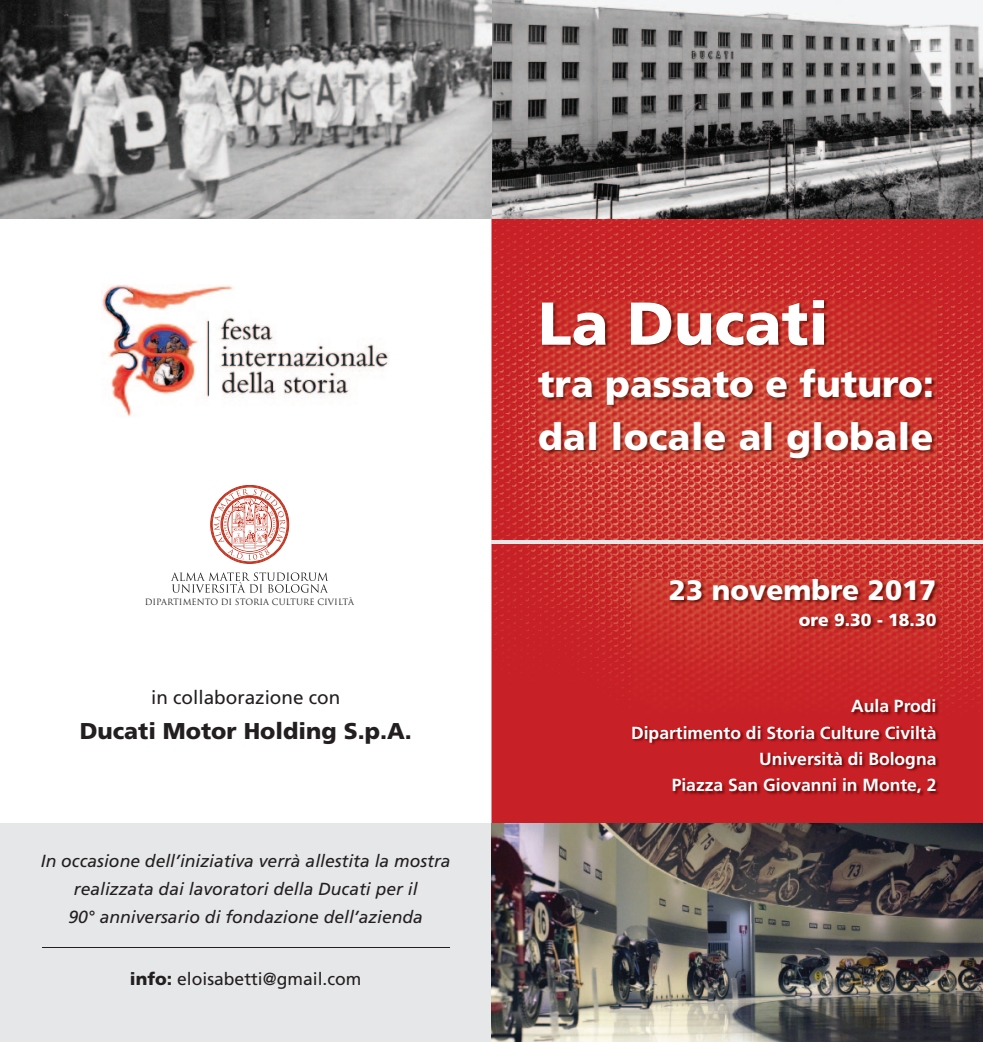
<style>
.page{position:relative;width:983px;height:1042px;background:#fff}
.page>*{position:absolute;margin:0;border:0;box-sizing:border-box;transform-origin:0 0}
.t1{font:900 60.38px "Frutiger";color:#fff}
.t2{font:900 37.1px/52.5px "Frutiger";letter-spacing:.01em;color:#fff}
.t3{font:900 28px "Frutiger";color:#fff}
.t4{font:900 22.93px "Frutiger";color:#231f20}
.t5{font:18.9px "Frutiger";color:#231f20}
.t6{font:italic 17.5px/28px "Frutiger";color:#231f20;text-align:center}
.t7{font:700 17.5px/26.2px "Frutiger";color:#fff;text-align:right}
.t8{font:17.5px "Frutiger";color:#231f20}
.t9{font:900 17.5px "Frutiger";color:#fff}
.t10{font:8.4px "Trajan Pro";color:#231f20}
.s1{font-weight:900}
</style>
<div class="page">
<div style="left:0;top:823px;width:593px;height:219px;background:#e6e7e9"></div>
<img style="left:491px;top:218px;width:491px;height:605px">
<img style="left:0;top:0;width:982px;height:218px">
<img style="left:491px;top:823px;width:491px;height:219px">
<img style="left:538px;top:300px;width:397px;height:161px">
<img style="left:632px;top:579px;width:307px;height:218px">
<hr style="left:491px;top:540px;width:491px;height:3px;background:#e6e7e9">
<img style="left:102px;top:285px;width:287px;height:131px">
<svg style="left:210px;top:485px;width:79px;height:78px"></svg>
<svg style="left:171px;top:572px;width:157px;height:21px"></svg>
<hr style="left:42px;top:947px;width:407px;height:1px;background:#231f20">
<p class="t10" style="left:145px;top:596px;width:211px">DIPARTIMENTO DI STORIA CULTURE CIVILTÀ</p>
<p class="t5" style="left:151px;top:686px;width:191px">in collaborazione con</p>
<h3 class="t4" style="left:80px;top:717px;width:333px">Ducati Motor Holding S.p.A.</h3>
<p class="t6" style="left:41px;top:847px;width:411px">In occasione dell’iniziativa verrà allestita la mostra realizzata dai lavoratori della Ducati per il<br>90° anniversario di fondazione dell’azienda</p>
<p class="t8" style="left:130px;top:968px;width:233px"><span class="s1">info:</span> eloisabetti@gmail.com</p>
<h1 class="t1" style="left:538px;top:287px;width:292px">La Ducati</h1>
<h2 class="t2" style="left:538px;top:357px;width:397px">tra passato e futuro: dal locale al globale</h2>
<h3 class="t3" style="left:668px;top:573px;width:269px">23 novembre 2017</h3>
<p class="t9" style="left:798px;top:610px;width:139px">ore 9.30 - 18.30</p>
<p class="t7" style="left:631px;top:693px;width:307px">Aula Prodi<br>Dipartimento di Storia Culture Civiltà<br>Università di Bologna<br>Piazza San Giovanni in Monte, 2</p>
</div>
